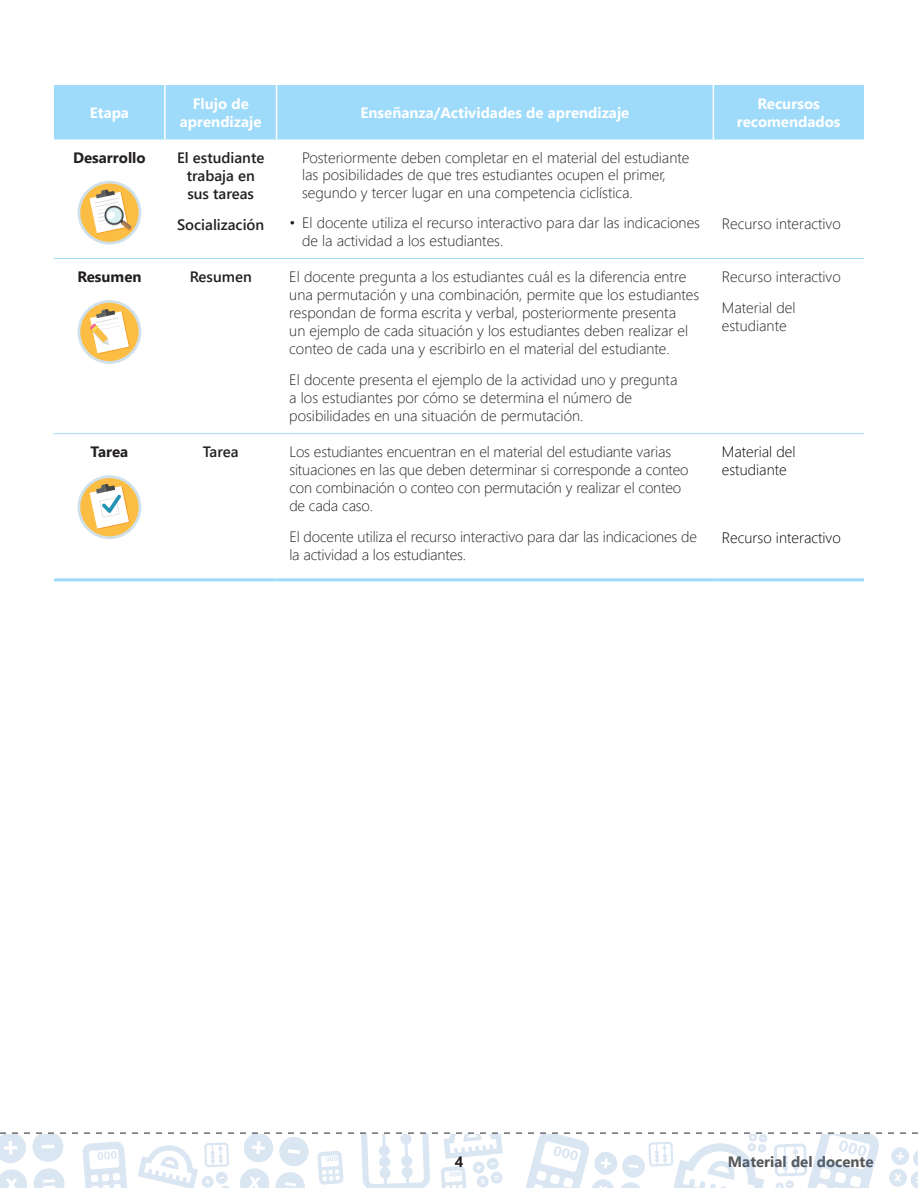
<style>
.page{position:relative;width:918px;height:1188px;background:#fff}
.page>*{position:absolute;margin:0;border:0;box-sizing:border-box;transform-origin:0 0}
.t1{font:300 15px/18px "Segoe UI";color:#231f20}
.t2{font:700 15px/18px "Segoe UI";color:#fff;text-align:center}
.t3{font:600 15px/18px "Segoe UI";color:#231f20;text-align:center}
.t4{font:300 15px/18px "Segoe UI";color:#000}
.t5{font:700 15px "Segoe UI";color:#231f20}
.t6{font:700 15px "Segoe UI";color:#57585a}
</style>
<div class="page">
<svg style="left:0;top:1132px;width:918px;height:56px"></svg>
<div style="left:54px;top:85px;width:810px;height:54px;background:#9edbfa"></div>
<hr style="left:164px;top:85px;width:2px;height:54px;background:#fff">
<hr style="left:276px;top:85px;width:1px;height:54px;background:#fff">
<hr style="left:713px;top:85px;width:1px;height:54px;background:#fff">
<hr style="left:54px;top:433px;width:111px;height:1px;background:#9edbfa">
<hr style="left:165px;top:433px;width:112px;height:1px;background:#9edbfa">
<hr style="left:277px;top:433px;width:436px;height:1px;background:#9edbfa">
<hr style="left:713px;top:433px;width:151px;height:1px;background:#9edbfa">
<hr style="left:54px;top:258px;width:111px;height:1px;background:#9edbfa">
<hr style="left:165px;top:258px;width:112px;height:1px;background:#9edbfa">
<hr style="left:277px;top:258px;width:436px;height:1px;background:#9edbfa">
<hr style="left:713px;top:258px;width:151px;height:1px;background:#9edbfa">
<hr style="left:54px;top:578px;width:111px;height:3px;background:#9edbfa">
<hr style="left:165px;top:578px;width:112px;height:3px;background:#9edbfa">
<hr style="left:277px;top:578px;width:436px;height:3px;background:#9edbfa">
<hr style="left:713px;top:578px;width:151px;height:3px;background:#9edbfa">
<svg style="left:78px;top:181px;width:63px;height:64px"></svg>
<div style="left:80px;top:184px;width:59px;height:58px;background:#fbbd43;border-radius:50%"></div>
<svg style="left:90px;top:189px;width:42px;height:45px"></svg>
<svg style="left:78px;top:300px;width:63px;height:64px"></svg>
<div style="left:80px;top:303px;width:59px;height:58px;background:#fbbd43;border-radius:50%"></div>
<svg style="left:90px;top:309px;width:40px;height:45px"></svg>
<svg style="left:78px;top:475px;width:63px;height:64px"></svg>
<div style="left:80px;top:478px;width:59px;height:58px;background:#fbbd43;border-radius:50%"></div>
<svg style="left:90px;top:484px;width:40px;height:45px"></svg>
<p class="t2" style="left:90px;top:103px;width:41px">Etapa</p>
<p class="t2" style="left:180px;top:94px;width:83px">Flujo de aprendizaje</p>
<p class="t2" style="left:361px;top:103px;width:270px">Enseñanza/Actividades de aprendizaje</p>
<p class="t2" style="left:737px;top:94px;width:105px">Recursos recomendados</p>
<p class="t5" style="left:73px;top:145px;width:74px">Desarrollo</p>
<p class="t3" style="left:177px;top:148px;width:89px">El estudiante trabaja en sus tareas</p>
<p class="t3" style="left:177px;top:215px;width:89px">Socialización</p>
<p class="t1" style="left:302px;top:148px;width:389px;line-height:17.4px">Posteriormente deben completar en el material del estudiante las posibilidades de que tres estudiantes ocupen el primer, segundo y tercer lugar en una competencia ciclística.</p>
<p class="t1" style="left:302px;top:214px;width:399px;line-height:17.4px;text-indent:-13px">• El docente utiliza el recurso interactivo para dar las indicaciones de la actividad a los estudiantes.</p>
<p class="t1" style="left:722px;top:214px;width:120px">Recurso interactivo</p>
<p class="t5" style="left:77px;top:265px;width:66px">Resumen</p>
<p class="t3" style="left:190px;top:268px;width:64px">Resumen</p>
<p class="t1" style="left:289px;top:267px;width:411px">El docente pregunta a los estudiantes cuál es la diferencia entre una permutación y una combinación, permite que los estudiantes respondan de forma escrita y verbal, posteriormente presenta<br>un ejemplo de cada situación y los estudiantes deben realizar el conteo de cada una y escribirlo en el material del estudiante.</p>
<p class="t1" style="left:289px;top:370px;width:390px">El docente presenta el ejemplo de la actividad uno y pregunta a los estudiantes por cómo se determina el número de posibilidades en una situación de permutación.</p>
<p class="t5" style="left:91px;top:440px;width:39px">Tarea</p>
<p class="t3" style="left:203px;top:443px;width:37px">Tarea</p>
<p class="t1" style="left:289px;top:442px;width:401px">Los estudiantes encuentran en el material del estudiante varias situaciones en las que deben determinar si corresponde a conteo con combinación o conteo con permutación y realizar el conteo de cada caso.</p>
<p class="t1" style="left:289px;top:527px;width:409px">El docente utiliza el recurso interactivo para dar las indicaciones de la actividad a los estudiantes.</p>
<p class="t1" style="left:722px;top:261px;width:120px;line-height:30.8px">Recurso interactivo<br>Material del</p>
<p class="t1" style="left:722px;top:316px;width:66px">estudiante</p>
<p class="t4" style="left:722px;top:442px;width:75px">Material del estudiante</p>
<p class="t4" style="left:722px;top:528px;width:120px">Recurso interactivo</p>
<p class="t5" style="left:455px;top:1150px;width:10px">4</p>
<p class="t6" style="left:728px;top:1149px;width:147px">Material del docente</p>
</div>
